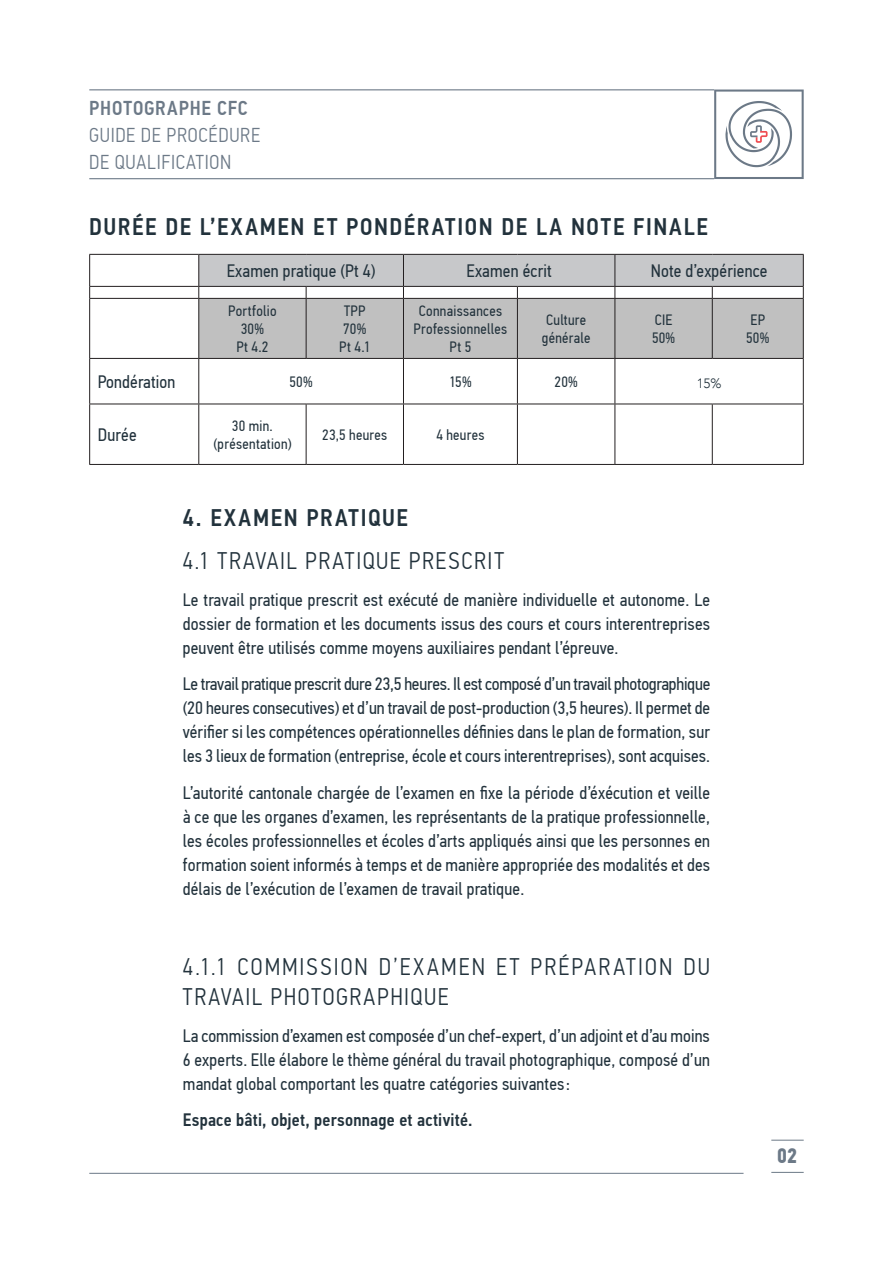
<style>
.page{position:relative;width:893px;height:1263px;background:#fff}
.page>*{position:absolute;margin:0;border:0;box-sizing:border-box;transform-origin:0 0}
.t1{font:300 24px/30px "PF Din Text Cond Pro";letter-spacing:.075em;color:#22323c}
.t2{font:500 24px "PF Din Text Cond Pro";letter-spacing:.07em;color:#22323c}
.t3{font:700 21px "PF Din Text Cond Pro";color:#6c7987}
.t4{font:300 20.1px/26.8px "PF Din Text Cond Pro";letter-spacing:.035em;color:#6c7987}
.t5{font:500 20.1px "PF Din Text Cond Pro";letter-spacing:.045em;color:#6c7987}
.t6{font:18px/24px "PF Din Text Cond Pro";letter-spacing:.01em;color:#22323c;text-align:justify}
.t7{font:500 18px "PF Din Text Cond Pro";letter-spacing:.01em;color:#22323c}
.t8{font:15px/18px "PF Din Text Cond Pro";letter-spacing:.02em;color:#22323c;text-align:center}
.t9{font:300 13.5px "Avenir";color:#22323c}
</style>
<div class="page">
<hr style="left:89px;top:1173px;width:654px;height:1px;background:#6c7987">
<hr style="left:771px;top:1172px;width:33px;height:1px;background:#6c7987">
<hr style="left:771px;top:1140px;width:33px;height:1px;background:#6c7987">
<hr style="left:89px;top:89px;width:625px;height:1px;background:#6c7987">
<hr style="left:89px;top:178px;width:625px;height:1px;background:#6c7987">
<svg style="left:714px;top:90px;width:90px;height:89px"></svg>
<hr style="left:89px;top:254px;width:110px;height:1px;background:#231f20">
<hr style="left:89px;top:286px;width:110px;height:1px;background:#231f20">
<hr style="left:89px;top:298px;width:110px;height:1px;background:#231f20">
<hr style="left:89px;top:358px;width:110px;height:1px;background:#231f20">
<hr style="left:199px;top:358px;width:107px;height:1px;background:#231f20">
<hr style="left:306px;top:358px;width:97px;height:1px;background:#231f20">
<hr style="left:403px;top:358px;width:114px;height:1px;background:#231f20">
<hr style="left:517px;top:358px;width:98px;height:1px;background:#231f20">
<hr style="left:615px;top:358px;width:97px;height:1px;background:#231f20">
<hr style="left:712px;top:358px;width:92px;height:1px;background:#231f20">
<hr style="left:89px;top:404px;width:110px;height:1px;background:#231f20">
<hr style="left:199px;top:404px;width:107px;height:1px;background:#231f20">
<hr style="left:306px;top:404px;width:97px;height:1px;background:#231f20">
<hr style="left:403px;top:404px;width:114px;height:1px;background:#231f20">
<hr style="left:517px;top:404px;width:98px;height:1px;background:#231f20">
<hr style="left:615px;top:404px;width:97px;height:1px;background:#231f20">
<hr style="left:712px;top:404px;width:92px;height:1px;background:#231f20">
<hr style="left:89px;top:464px;width:110px;height:1px;background:#231f20">
<hr style="left:199px;top:464px;width:107px;height:1px;background:#231f20">
<hr style="left:306px;top:464px;width:97px;height:1px;background:#231f20">
<hr style="left:403px;top:464px;width:114px;height:1px;background:#231f20">
<hr style="left:517px;top:464px;width:98px;height:1px;background:#231f20">
<hr style="left:615px;top:464px;width:97px;height:1px;background:#231f20">
<hr style="left:712px;top:464px;width:92px;height:1px;background:#231f20">
<hr style="left:89px;top:255px;width:1px;height:31px;background:#231f20">
<hr style="left:89px;top:299px;width:1px;height:59px;background:#231f20">
<hr style="left:89px;top:359px;width:1px;height:45px;background:#231f20">
<hr style="left:89px;top:404px;width:1px;height:60px;background:#231f20">
<svg style="left:198px;top:254px;width:606px;height:104px;background:#c3c3c4"></svg>
<hr style="left:198px;top:299px;width:1px;height:59px;background:#231f20">
<hr style="left:306px;top:299px;width:1px;height:59px;background:#231f20">
<hr style="left:403px;top:299px;width:1px;height:59px;background:#231f20">
<hr style="left:517px;top:299px;width:1px;height:59px;background:#231f20">
<hr style="left:615px;top:299px;width:1px;height:59px;background:#231f20">
<hr style="left:712px;top:299px;width:1px;height:59px;background:#231f20">
<hr style="left:803px;top:299px;width:1px;height:59px;background:#231f20">
<hr style="left:198px;top:359px;width:1px;height:45px;background:#231f20">
<hr style="left:403px;top:359px;width:1px;height:45px;background:#231f20">
<hr style="left:517px;top:359px;width:1px;height:45px;background:#231f20">
<hr style="left:615px;top:359px;width:1px;height:45px;background:#231f20">
<hr style="left:803px;top:359px;width:1px;height:45px;background:#231f20">
<hr style="left:198px;top:404px;width:1px;height:60px;background:#231f20">
<hr style="left:306px;top:404px;width:1px;height:60px;background:#231f20">
<hr style="left:403px;top:404px;width:1px;height:60px;background:#231f20">
<hr style="left:517px;top:404px;width:1px;height:60px;background:#231f20">
<hr style="left:615px;top:404px;width:1px;height:60px;background:#231f20">
<hr style="left:712px;top:404px;width:1px;height:60px;background:#231f20">
<hr style="left:803px;top:404px;width:1px;height:60px;background:#231f20">
<p class="t5" style="left:89px;top:96px;width:160px">PHOTOGRAPHE CFC</p>
<p class="t4" style="left:89px;top:122px;width:172px">GUIDE DE PROCÉDURE<br>DE QUALIFICATION</p>
<h1 class="t2" style="left:89px;top:213px;width:620px">DURÉE DE L’EXAMEN ET PONDÉRATION DE LA NOTE FINALE</h1>
<p class="t6" style="left:227px;top:259px;width:150px">Examen pratique (Pt 4)</p>
<p class="t6" style="left:467px;top:259px;width:87px">Examen écrit</p>
<p class="t6" style="left:651px;top:259px;width:118px">Note d’expérience</p>
<p class="t8" style="left:228px;top:302px;width:50px">Portfolio<br>30%<br>Pt 4.2</p>
<p class="t8" style="left:339px;top:302px;width:33px">TPP<br>70%<br>Pt 4.1</p>
<p class="t8" style="left:414px;top:302px;width:95px">Connaissances<br>Professionnelles<br>Pt 5</p>
<p class="t8" style="left:542px;top:311px;width:50px;text-align:left">Culture générale</p>
<p class="t8" style="left:652px;top:311px;width:25px;text-align:left">CIE<br>50%</p>
<p class="t8" style="left:746px;top:311px;width:25px;text-align:left">EP<br>50%</p>
<p class="t6" style="left:98px;top:370px;width:79px">Pondération</p>
<p class="t8" style="left:290px;top:373px;width:25px">50%</p>
<p class="t8" style="left:449px;top:373px;width:24px">15%</p>
<p class="t8" style="left:555px;top:373px;width:25px">20%</p>
<p class="t9" style="left:697px;top:375px;width:26px">15%</p>
<p class="t6" style="left:98px;top:423px;width:40px">Durée</p>
<p class="t8" style="left:213px;top:417px;width:80px">30 min. (présentation)</p>
<p class="t8" style="left:322px;top:426px;width:66px">23,5 heures</p>
<p class="t8" style="left:436px;top:426px;width:50px">4 heures</p>
<h1 class="t2" style="left:183px;top:503px;width:227px">4. EXAMEN PRATIQUE</h1>
<h1 class="t1" style="left:183px;top:546px;width:323px">4.1 TRAVAIL PRATIQUE PRESCRIT</h1>
<p class="t6" style="left:183px;top:587px;width:529px">Le travail pratique prescrit est exécuté de manière individuelle et autonome. Le dossier de formation et les documents issus des cours et cours interentreprises peuvent être utilisés comme moyens auxiliaires pendant l’épreuve.</p>
<p class="t6" style="left:183px;top:672px;width:529px">Le travail pratique prescrit dure 23,5 heures. Il est composé d’un travail photographique (20 heures consecutives) et d’un travail de post-production (3,5 heures). Il permet de vérifier si les compétences opérationnelles définies dans le plan de formation, sur les 3 lieux de formation (entreprise, école et cours interentreprises), sont acquises.</p>
<p class="t6" style="left:183px;top:781px;width:529px">L’autorité cantonale chargée de l’examen en fixe la période d’éxécution et veille à ce que les organes d’examen, les représentants de la pratique professionnelle, les écoles professionnelles et écoles d’arts appliqués ainsi que les personnes en formation soient informés à temps et de manière appropriée des modalités et des délais de l’exécution de l’examen de travail pratique.</p>
<h1 class="t1" style="left:183px;top:952px;width:529px">4.1.1 COMMISSION D’EXAMEN ET PRÉPARATION DU<br>TRAVAIL PHOTOGRAPHIQUE</h1>
<p class="t6" style="left:183px;top:1023px;width:529px">La commission d’examen est composée d’un chef-expert, d’un adjoint et d’au moins 6 experts. Elle élabore le thème général du travail photographique, composé d’un mandat global comportant les quatre catégories suivantes:</p>
<p class="t7" style="left:183px;top:1109px;width:291px">Espace bâti, objet, personnage et activité.</p>
<p class="t3" style="left:777px;top:1143px;width:22px">02</p>
</div>
